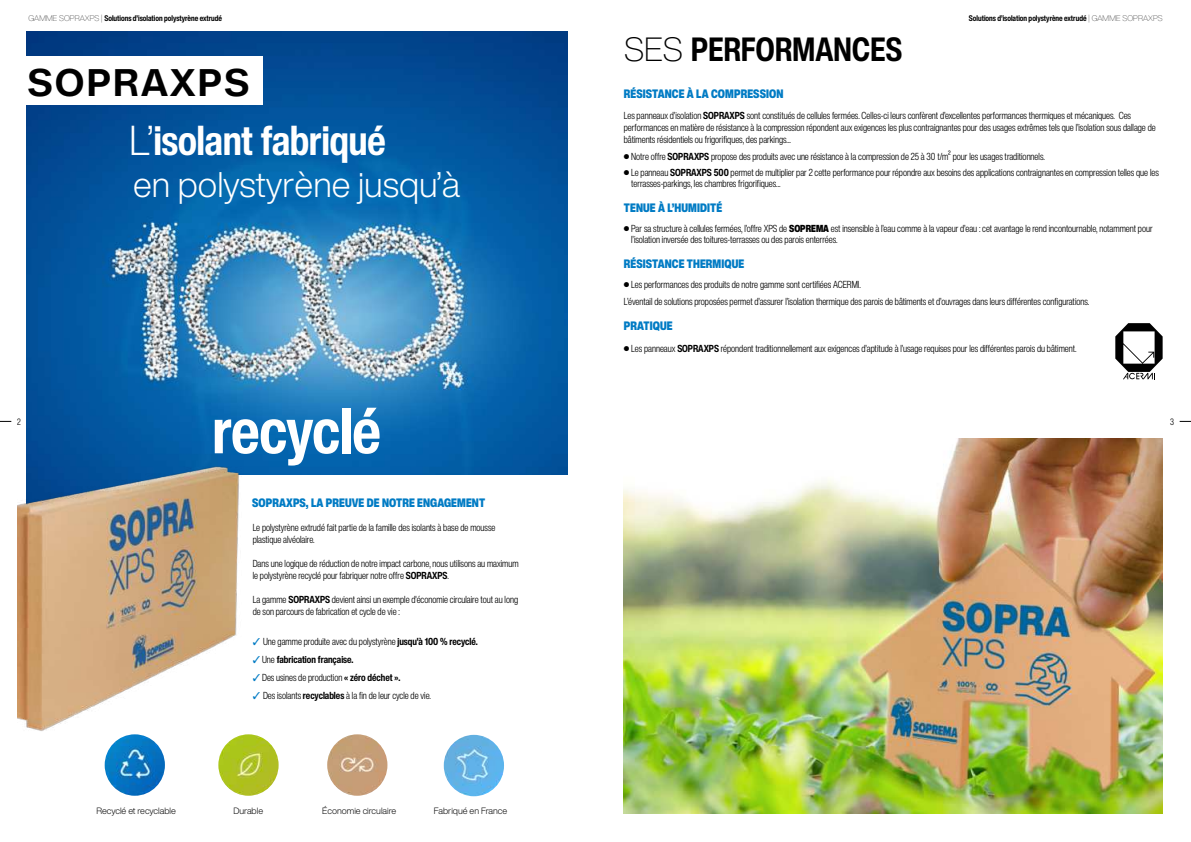
<style>
.page{position:relative;width:1191px;height:842px;background:#fff}
.page>*{position:absolute;margin:0;border:0;box-sizing:border-box;transform-origin:0 0}
.t1{font:700 63.6px "Helvetica Now Disp Cn";letter-spacing:-.005em;color:#fff}
.t2{font:700 41.1px "Helvetica Now Disp Cn";color:#fff}
.t3{font:300 35px "Helvetica Now Display";color:#fff}
.t4{font:700 35px "Helvetica Now Micro";letter-spacing:.01em;color:#000}
.t5{font:700 33px "Helvetica Now Disp Cn";letter-spacing:.01em;color:#000}
.t6{font:900 12px "Helvetica Now Disp Cn";letter-spacing:.01em;color:#007bc4}
.t7{font:300 10px/12px "Helvetica Now Disp Cn";color:#000}
.t8{font:700 10px "Helvetica Now Disp Cn";color:#000}
.t9{font:300 9px "Helvetica Now Display";color:#000}
.t10{font:300 9px "Helvetica Now Disp Cn";color:#000}
.t11{font:700 8px "Helvetica Now Disp Cn";color:#000}
.s1{font-family:"Helvetica Now Display";font-weight:100}
.s2{font-family:"Helvetica Now Display";font-weight:300}
.s3{font-family:"Helvetica Now Display";font-weight:200}
.s4{font-weight:700}
.s5{font-weight:900}
.s6{color:#fff}
.s7{font-weight:300}
</style>
<div class="page">
<svg style="left:1179px;top:421px;width:12px;height:1px"></svg>
<img style="left:26px;top:32px;width:541px;height:443px">
<img style="left:624px;top:439px;width:538px;height:375px">
<svg style="left:1115px;top:323px;width:47px;height:56px"></svg>
<div style="left:0;top:57px;width:262px;height:48px;background:#fff"></div>
<img style="left:18px;top:461px;width:226px;height:270px">
<img style="left:105px;top:734px;width:60px;height:62px">
<img style="left:218px;top:734px;width:61px;height:62px">
<img style="left:327px;top:734px;width:60px;height:62px">
<img style="left:444px;top:735px;width:60px;height:61px">
<p class="t11" style="left:28px;top:15px;width:195px"><span class="s1">GAMME SOPRAXPS |</span> Solutions d’isolation polystyrène extrudé</p>
<p class="t11" style="left:969px;top:15px;width:195px">Solutions d’isolation polystyrène extrudé <span class="s1">| GAMME SOPRAXPS</span></p>
<h3 class="t4" style="left:26px;top:64px;width:225px">SOPRAXPS</h3>
<h2 class="t2" style="left:129px;top:116px;width:258px"><span class="s2">L’</span>isolant fabriqué</h2>
<h3 class="t3" style="left:133px;top:166px;width:328px">en polystyrène jusqu’à</h3>
<h3 class="t5" style="left:624px;top:30px;width:280px"><span class="s3">SES</span> PERFORMANCES</h3>
<p class="t6" style="left:624px;top:88px;width:161px">RÉSISTANCE À LA COMPRESSION</p>
<p class="t7" style="left:624px;top:109px;width:533px">Les panneaux d’isolation <span class="s4">SOPRAXPS</span> sont constitués de cellules fermées. Celles-ci leurs confèrent d’excellentes performances thermiques et mécaniques. Ces performances en matière de résistance à la compression répondent aux exigences les plus contraignantes pour des usages extrêmes tels que l’isolation sous dallage de bâtiments résidentiels ou frigorifiques, des parkings...</p>
<p class="t7" style="left:624px;top:150px;width:422px">● Notre offre <span class="s4">SOPRAXPS</span> propose des produits avec une résistance à la compression de 25 à 30 t/m2 pour les usages traditionnels.</p>
<p class="t7" style="left:631px;top:167px;width:529px;line-height:11px;text-indent:-7px">● Le panneau <span class="s4">SOPRAXPS 500</span> permet de multiplier par 2 cette performance pour répondre aux besoins des applications contraignantes en compression telles que les terrasses-parkings, les chambres frigorifiques...</p>
<p class="t6" style="left:624px;top:202px;width:100px">TENUE À L’HUMIDITÉ</p>
<p class="t7" style="left:631px;top:223px;width:523px;line-height:11px;text-indent:-7px">● Par sa structure à cellules fermées, l’offre XPS de <span class="s5">SOPREMA</span> est insensible à l’eau comme à la vapeur d’eau : cet avantage le rend incontournable, notamment pour l’isolation inversée des toitures-terrasses ou des parois enterrées.</p>
<p class="t6" style="left:624px;top:257px;width:122px">RÉSISTANCE THERMIQUE</p>
<p class="t7" style="left:624px;top:275px;width:467px;line-height:17.7px">● Les performances des produits de notre gamme sont certifiées ACERMI.<br>L’éventail de solutions proposées permet d’assurer l’isolation thermique des parois de bâtiments et d’ouvrages dans leurs différentes configurations.</p>
<p class="t6" style="left:624px;top:320px;width:50px">PRATIQUE</p>
<p class="t7" style="left:624px;top:343px;width:454px">● Les panneaux <span class="s4">SOPRAXPS</span> répondent traditionnellement aux exigences d’aptitude à l’usage requises pour les différentes parois du bâtiment.</p>
<h1 class="t1" style="left:213px;top:393px;width:170px">recyclé</h1>
<p class="t10" style="left:17px;top:417px;width:5px">2</p>
<p class="t10" style="left:1170px;top:417px;width:5px">3</p>
<p class="t6" style="left:252px;top:496px;width:234px">SOPRAXPS, LA PREUVE DE NOTRE ENGAGEMENT</p>
<p class="t7" style="left:253px;top:521px;width:244px">Le polystyrène extrudé fait partie de la famille des isolants à base de mousse plastique alvéolaire.</p>
<p class="t7" style="left:253px;top:557px;width:267px">Dans une logique de réduction de notre impact carbone, nous utilisons au maximum le polystyrène recyclé pour fabriquer notre offre <span class="s4">SOPRAXPS</span>.</p>
<p class="t7" style="left:253px;top:593px;width:267px">La gamme <span class="s4">SOPRAXPS</span> devient ainsi un exemple d'économie circulaire tout au long de son parcours de fabrication et cycle de vie :</p>
<p class="t7" style="left:253px;top:635px;width:226px"><span class="s6">✓</span> Une gamme produite avec du polystyrène <span class="s4">jusqu'à 100 % recyclé.</span></p>
<p class="t8" style="left:253px;top:654px;width:102px"><span class="s6">✓</span> <span class="s7">Une</span> fabrication française.</p>
<p class="t7" style="left:253px;top:671px;width:149px"><span class="s6">✓</span> Des usines de production <span class="s4">« zéro déchet ».</span></p>
<p class="t7" style="left:253px;top:689px;width:180px"><span class="s6">✓</span> Des isolants <span class="s4">recyclables</span> à la fin de leur cycle de vie.</p>
<p class="t9" style="left:96px;top:806px;width:81px">Recyclé et recyclable</p>
<p class="t9" style="left:233px;top:806px;width:31px">Durable</p>
<p class="t9" style="left:322px;top:806px;width:76px">Économie circulaire</p>
<p class="t9" style="left:434px;top:806px;width:75px">Fabriqué en France</p>
</div>
